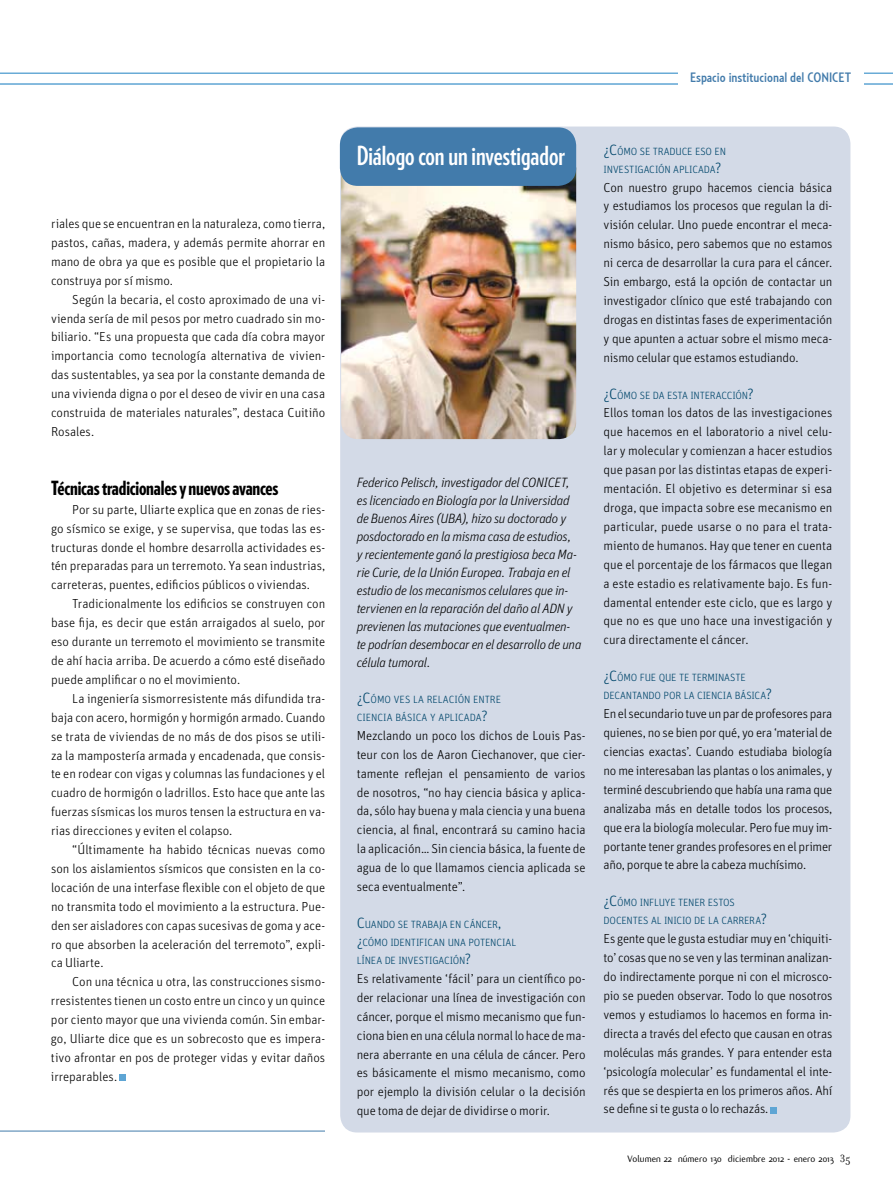
<style>
.page{position:relative;width:893px;height:1191px;background:#fff}
.page>*{position:absolute;margin:0;border:0;box-sizing:border-box;transform-origin:0 0}
.t1{font:700 26.25px "Verlag Compressed";color:#fff}
.t2{font:900 19.5px "Verlag Compressed";letter-spacing:-.01em;color:#000}
.t3{font:13.5px/18px "Unit Light Italic LF";letter-spacing:-.025em;color:#000}
.t4{font:500 13.5px "Relay Cond";color:#427bab}
.t5{font:300 13.05px/18.9px "Unit";letter-spacing:-.005em;color:#000;text-align:justify}
.t6{font:300 10.5px/18px "Unit";letter-spacing:-.02em;color:#00466b}
.t7{font:10.2px "Flux";color:#000}
.s1{font-size:15px}
.s2{font-family:"Filosofia";font-size:11.25px}
</style>
<div class="page">
<svg style="left:325px;top:72px;width:262px;height:74px"></svg>
<hr style="left:0;top:84px;width:893px;height:1px;background:#5ea5d4">
<hr style="left:0;top:73px;width:893px;height:1px;background:#5ea5d4">
<div style="left:340px;top:126px;width:510px;height:1006px;background:#d3dae7;border-radius:17px"></div>
<div style="left:770px;top:1107px;width:7px;height:6px;background:#5ea5d4"></div>
<div style="left:678px;top:71px;width:185px;height:35px;background:#fff"></div>
<img style="left:341px;top:172px;width:235px;height:267px">
<div style="left:340px;top:127px;width:236px;height:59px;background:#427bab;border-radius:18px"></div>
<div style="left:120px;top:1074px;width:6px;height:7px;background:#5ea5d4"></div>
<p class="t5" style="left:51px;top:214px;width:276px">riales que se encuentran en la naturaleza, como tierra, pastos, cañas, madera, y además permite ahorrar en mano de obra ya que es posible que el propietario la construya por sí mismo.</p>
<p class="t5" style="left:51px;top:290px;width:276px;text-indent:21px">Según la becaria, el costo aproximado de una vi&shy;vienda sería de mil pesos por metro cuadrado sin mo&shy;biliario. “Es una propuesta que cada día cobra mayor importancia como tecnología alternativa de vivien&shy;das sustentables, ya sea por la constante demanda de una vivienda digna o por el deseo de vivir en una casa construida de materiales naturales”, destaca Cuitiño Rosales.</p>
<h2 class="t2" style="left:51px;top:473px;width:229px">Técnicas tradicionales y nuevos avances</h2>
<p class="t5" style="left:51px;top:500px;width:276px;text-indent:21px">Por su parte, Uliarte explica que en zonas de ries&shy;go sísmico se exige, y se supervisa, que todas las es&shy;tructuras donde el hombre desarrolla actividades es&shy;tén preparadas para un terremoto. Ya sean industrias, carreteras, puentes, edificios públicos o viviendas.</p>
<p class="t5" style="left:51px;top:594px;width:276px;text-indent:21px">Tradicionalmente los edificios se construyen con base fija, es decir que están arraigados al suelo, por eso durante un terremoto el movimiento se transmite de ahí hacia arriba. De acuerdo a cómo esté diseñado puede amplificar o no el movimiento.</p>
<p class="t5" style="left:51px;top:688px;width:276px;text-indent:21px">La ingeniería sismorresistente más difundida tra&shy;baja con acero, hormigón y hormigón armado. Cuando se trata de viviendas de no más de dos pisos se utili&shy;za la mampostería armada y encadenada, que consis&shy;te en rodear con vigas y columnas las fundaciones y el cuadro de hormigón o ladrillos. Esto hace que ante las fuerzas sísmicas los muros tensen la estructura en va&shy;rias direcciones y eviten el colapso.</p>
<p class="t5" style="left:51px;top:840px;width:276px;text-indent:21px">“Últimamente ha habido técnicas nuevas como son los aislamientos sísmicos que consisten en la co&shy;locación de una interfase flexible con el objeto de que no transmita todo el movimiento a la estructura. Pue&shy;den ser aisladores con capas sucesivas de goma y ace&shy;ro que absorben la aceleración del terremoto”, expli&shy;ca Uliarte.</p>
<p class="t5" style="left:51px;top:972px;width:276px;text-indent:21px">Con una técnica u otra, las construcciones sismo&shy;rresistentes tienen un costo entre un cinco y un quince por ciento mayor que una vivienda común. Sin embar&shy;go, Uliarte dice que es un sobrecosto que es impera&shy;tivo afrontar en pos de proteger vidas y evitar daños irreparables.</p>
<p class="t4" style="left:690px;top:69px;width:163px">Espacio institucional del CONICET</p>
<h1 class="t1" style="left:357px;top:137px;width:210px">Diálogo con un investigador</h1>
<p class="t3" style="left:357px;top:473px;width:226px">Federico Pelisch, investigador del CONICET, es licenciado en Biología por la Universidad de Buenos Aires (UBA), hizo su doctorado y posdoctorado en la misma casa de estudios,<br>y recientemente ganó la prestigiosa beca Ma&shy;rie Curie, de la Unión Europea. Trabaja en el estudio de los mecanismos celulares que in&shy;tervienen en la reparación del daño al ADN y previenen las mutaciones que eventualmen&shy;te podrían desembocar en el desarrollo de una célula tumoral.</p>
<p class="t6" style="left:357px;top:690px;width:146px"><span class="s1">¿C</span>ÓMO VES LA RELACIÓN ENTRE<br>CIENCIA BÁSICA Y APLICADA<span class="s1">?</span></p>
<p class="t5" style="left:357px;top:726px;width:230px">Mezclando un poco los dichos de Louis Pas&shy;teur con los de Aaron Ciechanover, que cier&shy;tamente reflejan el pensamiento de varios de nosotros, “no hay ciencia básica y aplica&shy;da, sólo hay buena y mala ciencia y una buena ciencia, al final, encontrará su camino hacia la aplicación… Sin ciencia básica, la fuente de agua de lo que llamamos ciencia aplicada se seca eventualmente”.</p>
<p class="t6" style="left:357px;top:915px;width:161px"><span class="s1">C</span>UANDO SE TRABAJA EN CÁNCER<span class="s1">, ¿</span>CÓMO IDENTIFICAN UNA POTENCIAL<br>LÍNEA DE INVESTIGACIÓN<span class="s1">?</span></p>
<p class="t5" style="left:357px;top:969px;width:230px">Es relativamente ‘fácil’ para un científico po&shy;der relacionar una línea de investigación con cáncer, porque el mismo mecanismo que fun&shy;ciona bien en una célula normal lo hace de ma&shy;nera aberrante en una célula de cáncer. Pero es básicamente el mismo mecanismo, como por ejemplo la división celular o la decisión que toma de dejar de dividirse o morir.</p>
<p class="t6" style="left:604px;top:142px;width:124px"><span class="s1">¿C</span>ÓMO SE TRADUCE ESO EN<br>INVESTIGACIÓN APLICADA<span class="s1">?</span></p>
<p class="t5" style="left:604px;top:177px;width:230px">Con nuestro grupo hacemos ciencia básica y estudiamos los procesos que regulan la di&shy;visión celular. Uno puede encontrar el meca&shy;nismo básico, pero sabemos que no estamos ni cerca de desarrollar la cura para el cáncer.<br>Sin embargo, está la opción de contactar un investigador clínico que esté trabajando con drogas en distintas fases de experimentación y que apunten a actuar sobre el mismo meca&shy;nismo celular que estamos estudiando.</p>
<p class="t6" style="left:604px;top:386px;width:152px"><span class="s1">¿C</span>ÓMO SE DA ESTA INTERACCIÓN<span class="s1">?</span></p>
<p class="t5" style="left:604px;top:403px;width:230px">Ellos toman los datos de las investigaciones que hacemos en el laboratorio a nivel celu&shy;lar y molecular y comienzan a hacer estudios que pasan por las distintas etapas de experi&shy;mentación. El objetivo es determinar si esa droga, que impacta sobre ese mecanismo en particular, puede usarse o no para el trata&shy;miento de humanos. Hay que tener en cuenta que el porcentaje de los fármacos que llegan a este estadio es relativamente bajo. Es fun&shy;damental entender este ciclo, que es largo y que no es que uno hace una investigación y cura directamente el cáncer.</p>
<p class="t6" style="left:604px;top:668px;width:170px"><span class="s1">¿C</span>ÓMO FUE QUE TE TERMINASTE<br>DECANTANDO POR LA CIENCIA BÁSICA<span class="s1">?</span></p>
<p class="t5" style="left:604px;top:704px;width:230px">En el secundario tuve un par de profesores para quienes, no se bien por qué, yo era ‘material de ciencias exactas’. Cuando estudiaba biología no me interesaban las plantas o los animales, y terminé descubriendo que había una rama que analizaba más en detalle todos los procesos, que era la biología molecular. Pero fue muy im&shy;portante tener grandes profesores en el primer año, porque te abre la cabeza muchísimo.</p>
<p class="t6" style="left:604px;top:893px;width:165px"><span class="s1">¿C</span>ÓMO INFLUYE TENER ESTOS<br>DOCENTES AL INICIO DE LA CARRERA<span class="s1">?</span></p>
<p class="t5" style="left:604px;top:929px;width:230px">Es gente que le gusta estudiar muy en ‘chiquiti&shy;to’ cosas que no se ven y las terminan analizan&shy;do indirectamente porque ni con el microsco&shy;pio se pueden observar. Todo lo que nosotros vemos y estudiamos lo hacemos en forma in&shy;directa a través del efecto que causan en otras moléculas más grandes. Y para entender esta ‘psicología molecular’ es fundamental el inte&shy;rés que se despierta en los primeros años. Ahí se define si te gusta o lo rechazás.</p>
<p class="t7" style="left:628px;top:1153px;width:224px">Volumen 22 número 130 diciembre 2012 - enero 2013 <span class="s2">35</span></p>
</div>
